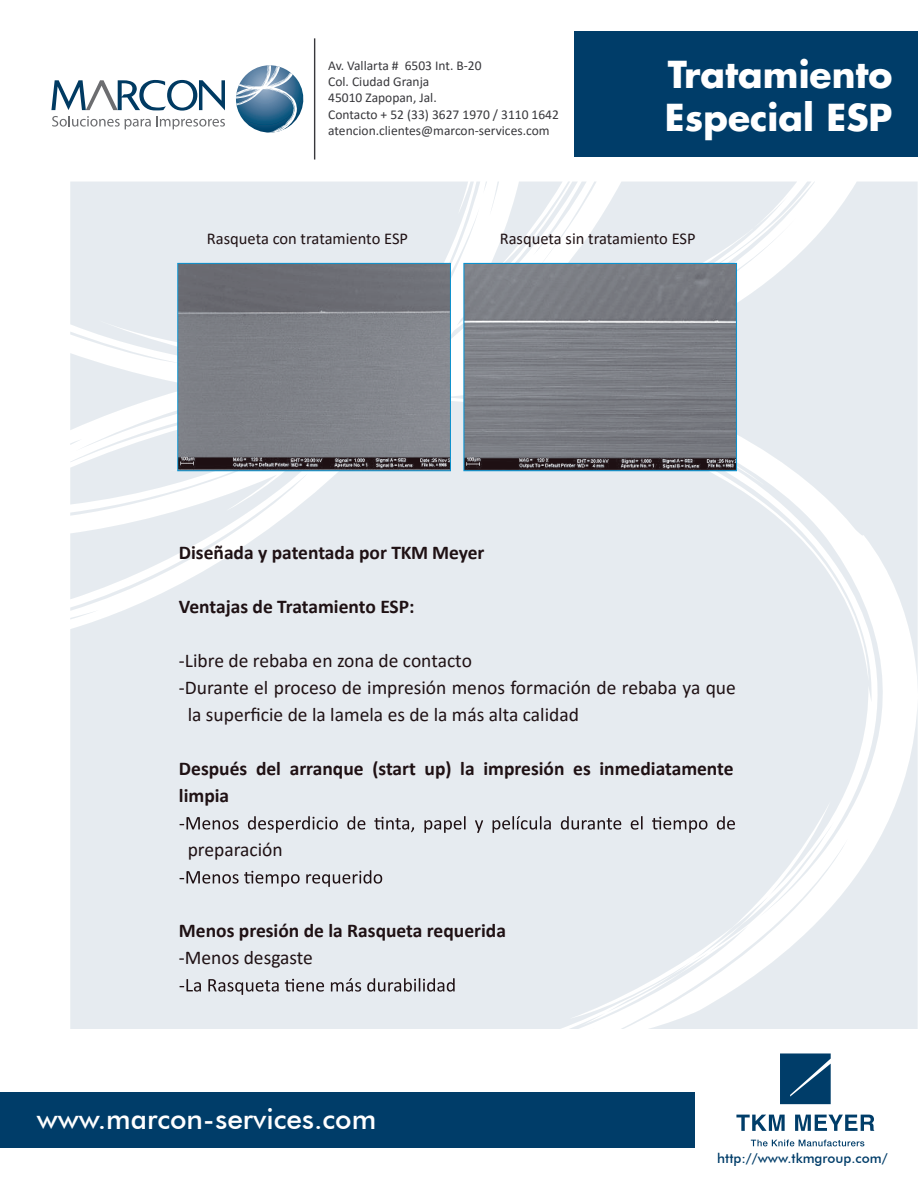
<style>
.page{position:relative;width:918px;height:1188px;background:#fff}
.page>*{position:absolute;margin:0;border:0;box-sizing:border-box;transform-origin:0 0}
.t1{font:700 36.15px/43.3px "Futura LT";color:#fff}
.t2{font:500 28.05px "Futura BT";color:#fff}
.t3{font:19.5px "Calibri";color:#1f1114}
.t4{font:700 19.5px/27px "Calibri";color:#1f1114}
.t5{font:16.5px "Calibri";color:#1f1114}
.t6{font:500 13.65px "Futura BT";color:#003d69}
.t7{font:13.5px/16.2px "Calibri";color:#38383c}
</style>
<div class="page">
<div style="left:70px;top:182px;width:326px;height:150px;background:#e6ebf0"></div>
<svg style="left:396px;top:182px;width:177px;height:157px"></svg>
<div style="left:70px;top:395px;width:503px;height:634px;background:#e6ebf0"></div>
<svg style="left:573px;top:182px;width:345px;height:847px;fill:#e6ebf0"></svg>
<svg style="left:70px;top:332px;width:298px;height:288px"></svg>
<div style="left:574px;top:31px;width:344px;height:126px;background:#003d69"></div>
<img style="left:179px;top:265px;width:270px;height:204px">
<div style="left:177px;top:263px;width:274px;height:208px;border:1px solid #0c93d0"></div>
<img style="left:465px;top:265px;width:270px;height:204px">
<div style="left:463px;top:263px;width:274px;height:208px;border:1px solid #0c93d0"></div>
<svg style="left:180px;top:816px;width:668px;height:213px"></svg>
<svg style="left:236px;top:65px;width:68px;height:68px"></svg>
<svg style="left:51px;top:80px;width:174px;height:49px"></svg>
<hr style="left:314px;top:38px;width:1px;height:122px;background:#38383c">
<div style="left:0;top:1093px;width:694px;height:55px;background:#003d69"></div>
<svg style="left:780px;top:1053px;width:51px;height:51px"></svg>
<svg style="left:751px;top:1140px;width:113px;height:6px"></svg>
<svg style="left:736px;top:1115px;width:49px;height:16px"></svg>
<svg style="left:795px;top:1115px;width:79px;height:16px"></svg>
<p class="t7" style="left:328px;top:57px;width:232px">Av. Vallarta # 6503 Int. B-20<br>Col. Ciudad Granja<br>45010 Zapopan, Jal.<br>Contacto + 52 (33) 3627 1970 / 3110 1642 atencion.clientes@marcon-services.com</p>
<h1 class="t1" style="left:665px;top:52px;width:229px">Tratamiento<br>Especial ESP</h1>
<p class="t5" style="left:207px;top:227px;width:203px">Rasqueta con tratamiento ESP</p>
<p class="t5" style="left:500px;top:227px;width:197px">Rasqueta sin tratamiento ESP</p>
<p class="t4" style="left:179px;top:539px;width:307px">Diseñada y patentada por TKM Meyer</p>
<p class="t4" style="left:179px;top:593px;width:237px">Ventajas de Tratamiento ESP:</p>
<p class="t3" style="left:179px;top:647px;width:295px">-Libre de rebaba en zona de contacto</p>
<p class="t3" style="left:179px;top:674px;width:558px">-Durante el proceso de impresión menos formación de rebaba ya que</p>
<p class="t3" style="left:188px;top:701px;width:393px">la superficie de la lamela es de la más alta calidad</p>
<p class="t4" style="left:179px;top:755px;width:556px">Después del arranque (start up) la impresión es inmediatamente limpia</p>
<p class="t3" style="left:188px;top:836px;width:97px">preparación</p>
<p class="t4" style="left:179px;top:917px;width:329px">Menos presión de la Rasqueta requerida</p>
<p class="t3" style="left:179px;top:944px;width:136px">-Menos desgaste</p>
<h2 class="t2" style="left:37px;top:1102px;width:341px">www.marcon-services.com</h2>
<p class="t6" style="left:717px;top:1150px;width:172px">http://www.tkmgroup.com/</p>
</div>
